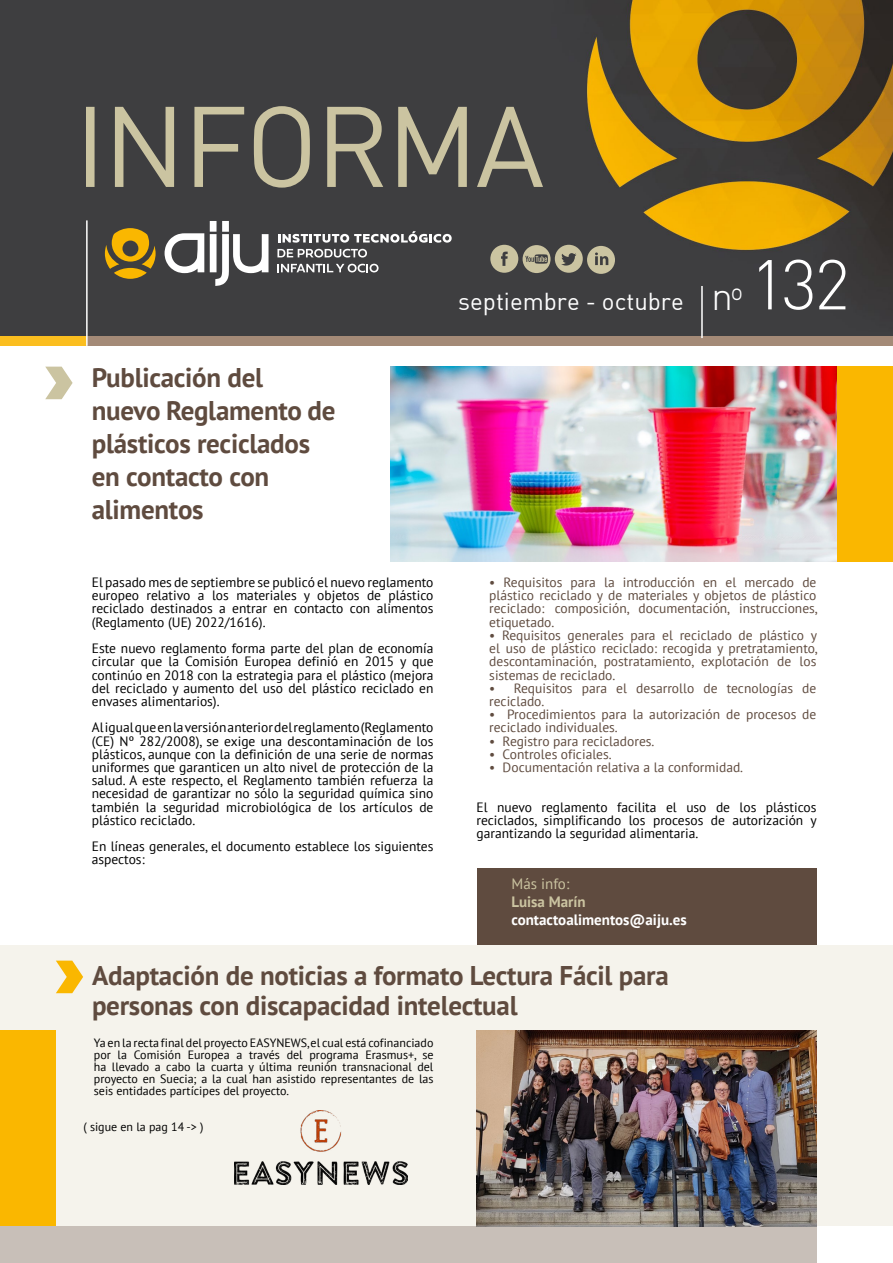
<style>
.page{position:relative;width:893px;height:1263px;background:#fff}
.page>*{position:absolute;margin:0;border:0;box-sizing:border-box;transform-origin:0 0}
.t1{font:69.3px "DIN Light";color:#fff}
.t2{font:700 27px/33px "PT Sans";letter-spacing:-.01em;color:#5f4b3f}
.t3{font:24px "DIN";color:#fff}
.t4{font:700 15px "PT Sans";color:#fff}
.t5{font:700 15px "PT Sans";color:#cbc4a1}
.t6{font:15px "PT Sans";color:#cbc4a1}
.t7{font:13.5px/13.2px "PT Sans";color:#000;text-align:justify}
.t8{font:13.5px/13.2px "PT Sans";color:#5f4b3f;text-align:justify}
.t9{font:12px/12px "PT Sans";color:#000;text-align:justify}
.s1{font-family:"DIN Light";font-size:39.45px}
.s2{font-family:"DIN Light";font-size:30px}
</style>
<div class="page">
<img style="left:0;top:0;width:893px;height:336px">
<div style="left:0;top:336px;width:88px;height:10px;background:#fbbe1f"></div>
<div style="left:88px;top:336px;width:805px;height:10px;background:#a48a77"></div>
<svg style="left:86px;top:106px;width:457px;height:82px;background:#68665d"></svg>
<hr style="left:86px;top:220px;width:2px;height:126px;background:#fff">
<hr style="left:701px;top:286px;width:2px;height:52px;background:#fff">
<svg style="left:490px;top:245px;width:125px;height:29px;background:#8f8b77"></svg>
<svg style="left:105px;top:228px;width:51px;height:41px;background:#9b7920"></svg>
<svg style="left:114px;top:268px;width:33px;height:11px"></svg>
<svg style="left:165px;top:233px;width:39px;height:40px"></svg>
<svg style="left:210px;top:221px;width:59px;height:65px"></svg>
<svg style="left:278px;top:231px;width:174px;height:12px"></svg>
<svg style="left:277px;top:249px;width:90px;height:9px"></svg>
<svg style="left:277px;top:264px;width:102px;height:8px"></svg>
<div style="left:0;top:945px;width:893px;height:281px;background:#f5f3ec"></div>
<div style="left:0;top:1226px;width:816px;height:37px;background:#c8bfb8"></div>
<svg style="left:45px;top:367px;width:28px;height:32px"></svg>
<svg style="left:56px;top:961px;width:27px;height:32px"></svg>
<div style="left:477px;top:868px;width:339px;height:77px;background:#5f4b3f"></div>
<img style="left:390px;top:367px;width:447px;height:195px">
<div style="left:0;top:1031px;width:56px;height:195px;background:#fab700"></div>
<div style="left:837px;top:367px;width:56px;height:195px;background:#fab700"></div>
<img style="left:477px;top:1031px;width:339px;height:195px">
<img style="left:235px;top:1111px;width:173px;height:73px">
<h2 class="t2" style="left:92px;top:360px;width:245px">Publicación del nuevo Reglamento de plásticos reciclados en contacto con alimentos</h2>
<p class="t7" style="left:92px;top:575px;width:343px">El pasado mes de septiembre se publicó el nuevo reglamento europeo relativo a los materiales y objetos de plástico reciclado destinados a entrar en contacto con alimentos (Reglamento (UE) 2022/1616).</p>
<p class="t7" style="left:92px;top:641px;width:343px">Este nuevo reglamento forma parte del plan de economía circular que la Comisión Europea definió en 2015 y que continúo en 2018 con la estrategia para el plástico (mejora del reciclado y aumento del uso del plástico reciclado en envases alimentarios).</p>
<p class="t7" style="left:92px;top:721px;width:343px">Al igual que en la versión anterior del reglamento (Reglamento (CE) Nº 282/2008), se exige una descontaminación de los plásticos, aunque con la definición de una serie de normas uniformes que garanticen un alto nivel de protección de la salud. A este respecto, el Reglamento también refuerza la necesidad de garantizar no sólo la seguridad química sino también la seguridad microbiológica de los artículos de plástico reciclado.</p>
<p class="t7" style="left:92px;top:839px;width:343px">En líneas generales, el documento establece los siguientes aspectos:</p>
<h3 class="t3" style="left:458px;top:286px;width:287px">septiembre - octubre <span class="s1">n</span><span class="s2">º</span></h3>
<h1 class="t1" style="left:750px;top:242px;width:101px">132</h1>
<p class="t8" style="left:489px;top:575px;width:330px">• Requisitos para la introducción en el mercado de plástico reciclado y de materiales y objetos de plástico reciclado: composición, documentación, instrucciones, etiquetado.</p>
<p class="t8" style="left:489px;top:628px;width:330px">• Requisitos generales para el reciclado de plástico y el uso de plástico reciclado: recogida y pretratamiento, descontaminación, postratamiento, explotación de los sistemas de reciclado.</p>
<p class="t8" style="left:489px;top:681px;width:329px">• Requisitos para el desarrollo de tecnologías de reciclado.</p>
<p class="t8" style="left:489px;top:707px;width:329px">• Procedimientos para la autorización de procesos de reciclado individuales.</p>
<p class="t8" style="left:489px;top:734px;width:167px">• Registro para recicladores.</p>
<p class="t8" style="left:489px;top:747px;width:124px">• Controles oficiales.</p>
<p class="t8" style="left:489px;top:760px;width:255px">• Documentación relativa a la conformidad.</p>
<p class="t7" style="left:477px;top:800px;width:342px">El nuevo reglamento facilita el uso de los plásticos reciclados, simplificando los procesos de autorización y garantizando la seguridad alimentaria.</p>
<p class="t6" style="left:511px;top:874px;width:59px">Más info:</p>
<p class="t5" style="left:511px;top:892px;width:76px">Luisa Marín</p>
<p class="t4" style="left:511px;top:910px;width:177px">contactoalimentos@aiju.es</p>
<h2 class="t2" style="left:92px;top:960px;width:578px;line-height:30px">Adaptación de noticias a formato Lectura Fácil para personas con discapacidad intelectual</h2>
<p class="t9" style="left:94px;top:1037px;width:341px">Ya en la recta final del proyecto EASYNEWS, el cual está cofinanciado por la Comisión Europea a través del programa Erasmus+, se ha llevado a cabo la cuarta y última reunión transnacional del proyecto en Suecia; a la cual han asistido representantes de las seis entidades partícipes del proyecto.</p>
<p class="t9" style="left:83px;top:1121px;width:121px">( sigue en la pag 14 -&gt; )</p>
</div>
